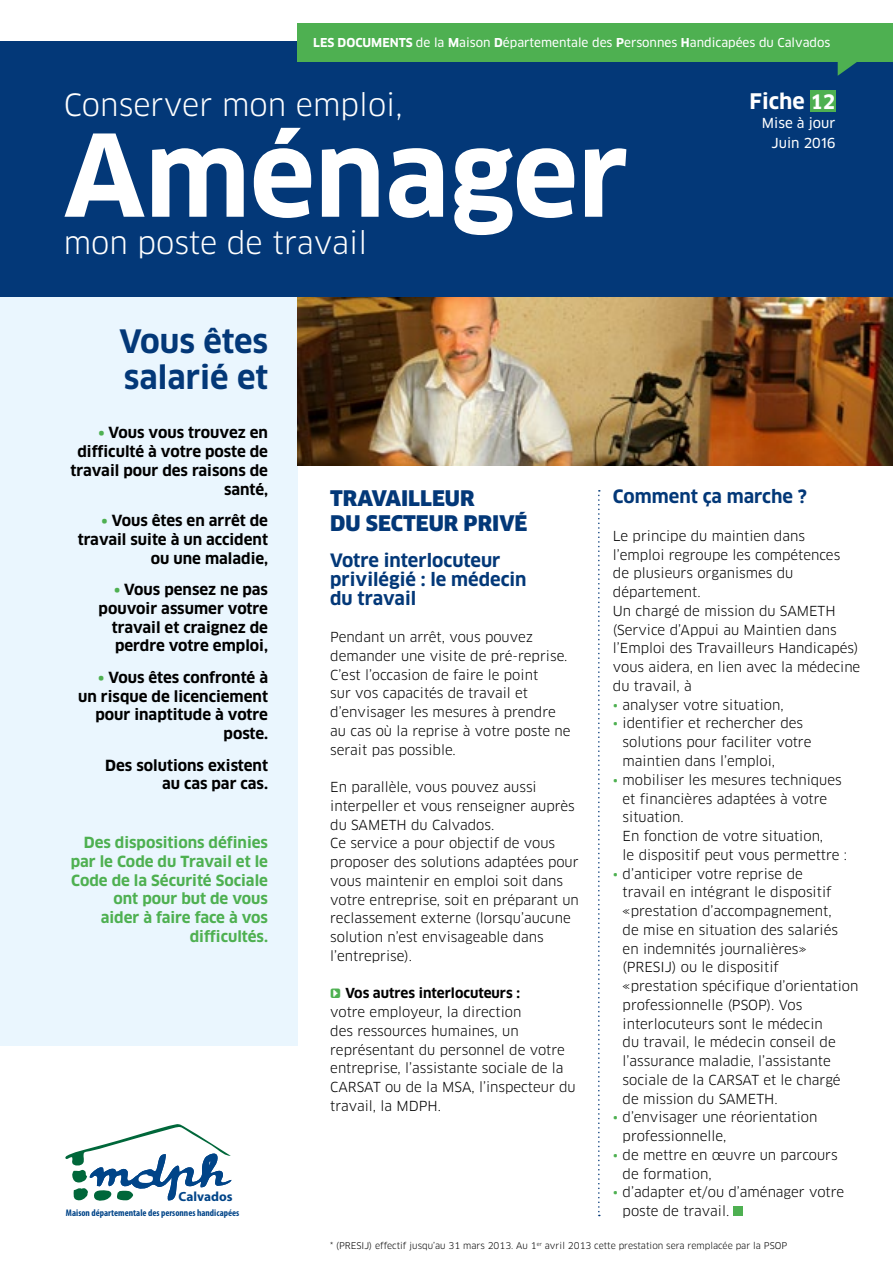
<style>
.page{position:relative;width:893px;height:1263px;background:#fff}
.page>*{position:absolute;margin:0;border:0;box-sizing:border-box;transform-origin:0 0}
.t1{font:700 111px "Clan";color:#fff}
.t2{font:700 31.5px/36px "Clan";color:#033878}
.t3{font:30px "Clan OSF";color:#fff}
.t4{font:900 21px/25.2px "Clan";color:#033878}
.t5{font:700 21px "Clan";color:#fff}
.t6{font:700 18px/18.8px "Clan";color:#033878}
.t7{font:700 15px/18.8px "Clan";color:#000;text-align:right}
.t8{font:700 15px/18.8px "Clan";color:#4eb051;text-align:right}
.t9{font:13.5px/18.8px "Clan";color:#000}
.t10{font:13.5px/19.5px "Clan LF News";color:#fff;text-align:right}
.t11{font:700 13.35px "Myriad Pro";color:#048}
.t12{font:12px "Clan News";color:#fff}
.t13{font:700 condensed 9.6px "Myriad Pro";color:#048}
.t14{font:9px "Clan";color:#000}
.s1{font-family:"Clan";font-weight:700}
.s2{font-size:19.5px}
.s3{color:#4eb051}
.s4{font-weight:700}
</style>
<div class="page">
<div style="left:0;top:274px;width:298px;height:772px;background:#eaf6fe"></div>
<svg style="left:65px;top:1124px;width:166px;height:77px"></svg>
<div style="left:734px;top:1207px;width:9px;height:9px;background:#4eb051"></div>
<img style="left:298px;top:297px;width:595px;height:169px">
<div style="left:0;top:41px;width:893px;height:256px;background:#033878"></div>
<div style="left:298px;top:23px;width:595px;height:39px;background:#4eb051"></div>
<svg style="left:837px;top:62px;width:20px;height:14px"></svg>
<div style="left:810px;top:90px;width:25px;height:22px;background:#4eb051"></div>
<svg style="left:598px;top:490px;width:2px;height:726px"></svg>
<p class="t12" style="left:313px;top:36px;width:519px"><span class="s1">LES DOCUMENTS</span> de la <span class="s1">M</span>aison <span class="s1">D</span>épartementale des <span class="s1">P</span>ersonnes <span class="s1">H</span>andicapées du Calvados</p>
<h3 class="t3" style="left:64px;top:88px;width:340px">Conserver mon emploi,</h3>
<h1 class="t1" style="left:64px;top:115px;width:567px">Aménager</h1>
<h3 class="t3" style="left:64px;top:227px;width:305px">mon poste de travail</h3>
<h3 class="t5" style="left:750px;top:89px;width:87px">Fiche <span class="s2">12</span></h3>
<p class="t10" style="left:762px;top:114px;width:75px">Mise à jour<br>Juin 2016</p>
<h2 class="t2" style="left:119px;top:323px;width:150px">Vous êtes salarié et</h2>
<p class="t7" style="left:71px;top:424px;width:199px"><span class="s3">•</span> Vous vous trouvez en difficulté à votre poste de travail pour des raisons de santé,</p>
<p class="t7" style="left:78px;top:511px;width:192px"><span class="s3">•</span> Vous êtes en arrêt de travail suite à un accident ou une maladie,</p>
<p class="t7" style="left:99px;top:580px;width:171px"><span class="s3">•</span> Vous pensez ne pas pouvoir assumer votre travail et craignez de perdre votre emploi,</p>
<p class="t7" style="left:78px;top:668px;width:191px"><span class="s3">•</span> Vous êtes confronté à un risque de licenciement pour inaptitude à votre poste.</p>
<p class="t7" style="left:105px;top:756px;width:164px">Des solutions existent au cas par cas.</p>
<p class="t8" style="left:71px;top:833px;width:199px">Des dispositions définies par le Code du Travail et le<br>Code de la Sécurité Sociale ont pour but de vous<br>aider à faire face à vos difficultés.</p>
<p class="t11" style="left:179px;top:1187px;width:56px">Calvados</p>
<p class="t13" style="left:66px;top:1208px;width:175px">Maison départementale des personnes handicapées</p>
<h3 class="t4" style="left:330px;top:485px;width:199px">TRAVAILLEUR<br>DU SECTEUR PRIVÉ</h3>
<h3 class="t6" style="left:330px;top:551px;width:198px">Votre interlocuteur privilégié : le médecin du travail</h3>
<p class="t9" style="left:330px;top:628px;width:242px">Pendant un arrêt, vous pouvez demander une visite de pré-reprise.<br>C’est l’occasion de faire le point<br>sur vos capacités de travail et d’envisager les mesures à prendre au cas où la reprise à votre poste ne serait pas possible.</p>
<p class="t9" style="left:330px;top:778px;width:250px">En parallèle, vous pouvez aussi interpeller et vous renseigner auprès du SAMETH du Calvados.<br>Ce service a pour objectif de vous proposer des solutions adaptées pour vous maintenir en emploi soit dans votre entreprise, soit en préparant un reclassement externe (lorsqu’aucune solution n’est envisageable dans l’entreprise).</p>
<p class="t9" style="left:330px;top:984px;width:247px"><span class="s3">❖</span> <span class="s4">Vos autres interlocuteurs :<br></span>votre employeur, la direction<br>des ressources humaines, un représentant du personnel de votre entreprise, l’assistante sociale de la<br>CARSAT ou de la MSA, l’inspecteur du travail, la MDPH.</p>
<h3 class="t6" style="left:613px;top:487px;width:196px">Comment ça marche ?</h3>
<p class="t9" style="left:613px;top:527px;width:249px">Le principe du maintien dans<br>l’emploi regroupe les compétences<br>de plusieurs organismes du département.<br>Un chargé de mission du SAMETH (Service d’Appui au Maintien dans l’Emploi des Travailleurs Handicapés) vous aidera, en lien avec la médecine du travail, à</p>
<p class="t9" style="left:613px;top:695px;width:172px"><span class="s3">•</span> analyser votre situation,</p>
<p class="t9" style="left:623px;top:714px;width:190px;text-indent:-10px"><span class="s3">•</span> identifier et rechercher des solutions pour faciliter votre maintien dans l’emploi,</p>
<p class="t9" style="left:623px;top:770px;width:226px;text-indent:-10px"><span class="s3">•</span> mobiliser les mesures techniques et financières adaptées à votre situation.<br>En fonction de votre situation,<br>le dispositif peut vous permettre :</p>
<p class="t9" style="left:623px;top:864px;width:237px;text-indent:-10px"><span class="s3">•</span> d’anticiper votre reprise de<br>travail en intégrant le dispositif «prestation d’accompagnement,<br>de mise en situation des salariés<br>en indemnités journalières» (PRESIJ) ou le dispositif<br>«prestation spécifique d’orientation professionnelle (PSOP). Vos interlocuteurs sont le médecin<br>du travail, le médecin conseil de l’assurance maladie, l’assistante sociale de la CARSAT et le chargé de mission du SAMETH.</p>
<p class="t9" style="left:623px;top:1108px;width:196px;text-indent:-10px"><span class="s3">•</span> d’envisager une réorientation professionnelle,</p>
<p class="t9" style="left:623px;top:1145px;width:217px;text-indent:-10px"><span class="s3">•</span> de mettre en œuvre un parcours de formation,</p>
<p class="t9" style="left:623px;top:1183px;width:223px;text-indent:-10px"><span class="s3">•</span> d’adapter et/ou d’aménager votre poste de travail.</p>
<p class="t14" style="left:330px;top:1241px;width:458px">* (PRESIJ) effectif jusqu’au 31 mars 2013. Au 1<sup>er</sup> avril 2013 cette prestation sera remplacée par la PSOP</p>
</div>
